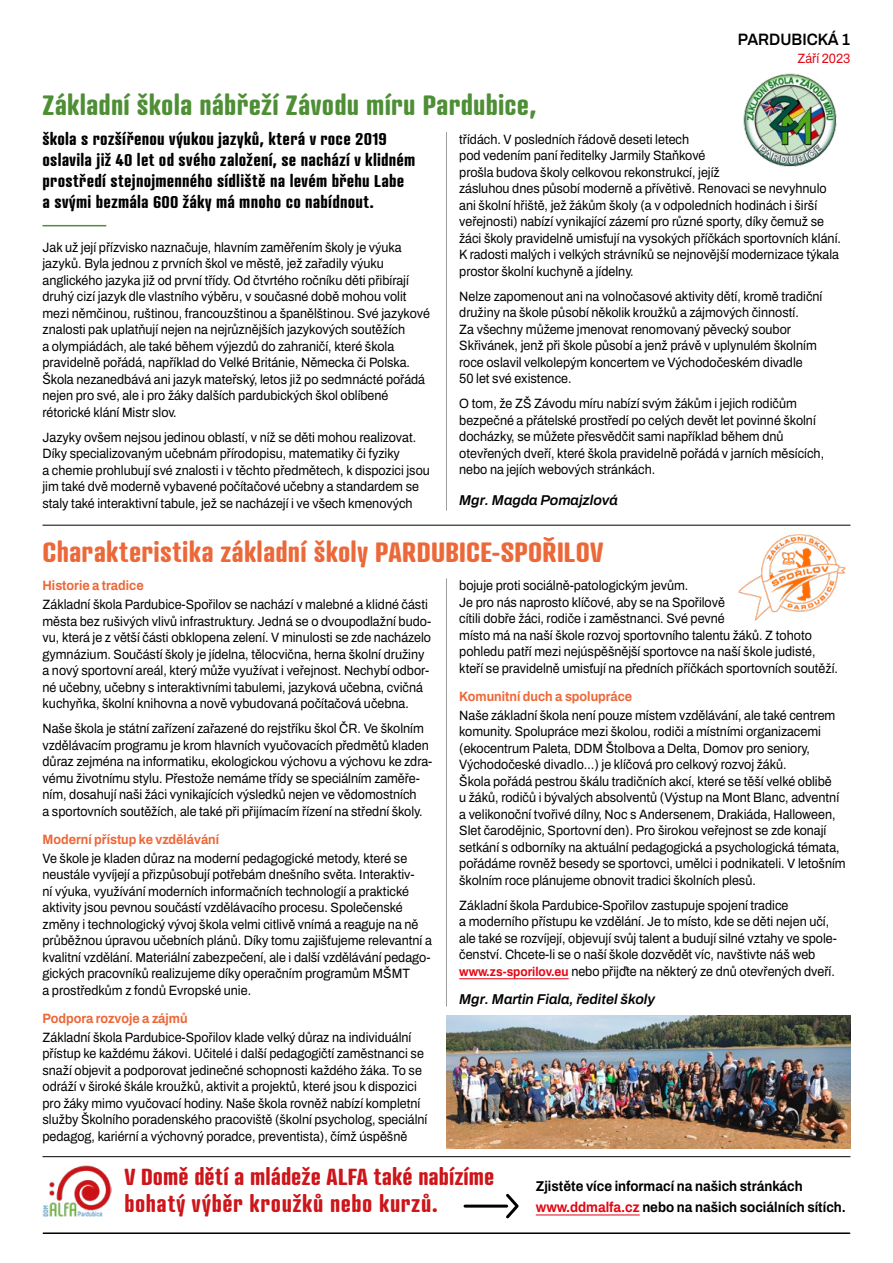
<style>
.page{position:relative;width:893px;height:1263px;background:#fff}
.page>*{position:absolute;margin:0;border:0;box-sizing:border-box;transform-origin:0 0}
.t1{font:700 27px "Atrament";letter-spacing:.01em;color:#ec6839;scale:1.1 1}
.t2{font:700 27px "Atrament";letter-spacing:.005em;color:#4e8f36;scale:1.1 1}
.t3{font:700 22.5px/27px "Atrament";letter-spacing:.015em;color:#cd151a;scale:1.1 1}
.t4{font:700 16.5px/21px "Atrament";letter-spacing:.01em;color:#000;scale:1.1 1}
.t5{font:600 16.5px "Archivo";color:#000;scale:.93 1}
.t6{font:700 14.25px/21px "Archivo";color:#000;scale:.93 1}
.t7{font:italic 600 14.25px "Archivo";color:#000}
.t8{font:600 13.5px/16.5px "Archivo";color:#000;scale:.93 1}
.t9{font:700 13.5px "Archivo";color:#ec6839;scale:.93 1}
.t10{font:600 13.5px "Archivo";color:#e30613;scale:.93 1}
.s1{font-weight:700;font-size:12.75px;color:#e30613}
.s2{color:#e30613}
</style>
<div class="page">
<hr style="left:43px;top:525px;width:807px;height:1px;background:#000">
<hr style="left:43px;top:1156px;width:807px;height:1px;background:#000">
<hr style="left:446px;top:132px;width:1px;height:379px;background:#9d9d9c">
<hr style="left:459px;top:978px;width:110px;height:1px;background:#e30613">
<hr style="left:446px;top:578px;width:1px;height:428px;background:#9d9d9c">
<hr style="left:43px;top:225px;width:63px;height:1px;background:#4e8f36">
<img style="left:743px;top:73px;width:94px;height:94px">
<img style="left:739px;top:534px;width:106px;height:87px">
<img style="left:446px;top:1015px;width:404px;height:133px">
<hr style="left:536px;top:1214px;width:104px;height:1px;background:#e30613">
<hr style="left:465px;top:1204px;width:42px;height:3px;background:#000">
<svg style="left:503px;top:1193px;width:16px;height:26px"></svg>
<img style="left:43px;top:1165px;width:68px;height:51px">
<hr style="left:43px;top:1232px;width:807px;height:2px;background:#000">
<h1 class="t2" style="left:43px;top:88px;width:451px">Základní škola nábřeží Závodu míru Pardubice,</h1>
<p class="t5" style="left:738px;top:27px;width:123px">PARDUBICKÁ 1</p>
<p class="t10" style="left:797px;top:48px;width:59px">Září 2023</p>
<p class="t4" style="left:43px;top:128px;width:340px">škola s rozšířenou výukou jazyků, která v roce 2019 oslavila již 40 let od svého založení, se nachází v klidném prostředí stejnojmenného sídliště na levém břehu Labe a svými bezmála 600 žáky má mnoho co nabídnout.</p>
<p class="t8" style="left:43px;top:239px;width:418px">Jak už její přízvisko naznačuje, hlavním zaměřením školy je výuka jazyků. Byla jednou z prvních škol ve městě, jež zařadily výuku anglického jazyka již od první třídy. Od čtvrtého ročníku děti přibírají druhý cizí jazyk dle vlastního výběru, v současné době mohou volit mezi němčinou, ruštinou, francouzštinou a španělštinou. Své jazykové znalosti pak uplatňují nejen na nejrůznějších jazykových soutěžích<br>a olympiádách, ale také během výjezdů do zahraničí, které škola pravidelně pořádá, například do Velké Británie, Německa či Polska.<br>Škola nezanedbává ani jazyk mateřský, letos již po sedmnácté pořádá nejen pro své, ale i pro žáky dalších pardubických škol oblíbené rétorické klání Mistr slov.</p>
<p class="t8" style="left:43px;top:429px;width:418px">Jazyky ovšem nejsou jedinou oblastí, v níž se děti mohou realizovat.<br>Díky specializovaným učebnám přírodopisu, matematiky či fyziky<br>a chemie prohlubují své znalosti i v těchto předmětech, k dispozici jsou jim také dvě moderně vybavené počítačové učebny a standardem se staly také interaktivní tabule, jež se nacházejí i ve všech kmenových</p>
<p class="t8" style="left:459px;top:131px;width:412px">třídách. V posledních řádově deseti letech<br>pod vedením paní ředitelky Jarmily Staňkové<br>prošla budova školy celkovou rekonstrukcí, jejíž<br>zásluhou dnes působí moderně a přívětivě. Renovaci se nevyhnulo ani školní hřiště, jež žákům školy (a v odpoledních hodinách i širší veřejnosti) nabízí vynikající zázemí pro různé sporty, díky čemuž se žáci školy pravidelně umisťují na vysokých příčkách sportovních klání.<br>K radosti malých i velkých strávníků se nejnovější modernizace týkala prostor školní kuchyně a jídelny.</p>
<p class="t8" style="left:459px;top:288px;width:392px">Nelze zapomenout ani na volnočasové aktivity dětí, kromě tradiční družiny na škole působí několik kroužků a zájmových činností.<br>Za všechny můžeme jmenovat renomovaný pěvecký soubor Skřivánek, jenž při škole působí a jenž právě v uplynulém školním roce oslavil velkolepým koncertem ve Východočeském divadle<br>50 let své existence.</p>
<p class="t8" style="left:459px;top:395px;width:394px">O tom, že ZŠ Závodu míru nabízí svým žákům i jejich rodičům bezpečné a přátelské prostředí po celých devět let povinné školní docházky, se můžete přesvědčit sami například během dnů otevřených dveří, které škola pravidelně pořádá v jarních měsících, nebo na jejích webových stránkách.</p>
<p class="t7" style="left:459px;top:490px;width:160px">Mgr. Magda Pomajzlová</p>
<h1 class="t1" style="left:43px;top:535px;width:511px">Charakteristika základní školy PARDUBICE-SPOŘILOV</h1>
<p class="t9" style="left:43px;top:575px;width:110px">Historie a tradice</p>
<p class="t8" style="left:43px;top:596px;width:419px">Základní škola Pardubice-Spořilov se nachází v malebné a klidné části města bez rušivých vlivů infrastruktury. Jedná se o dvoupodlažní budo&shy;vu, která je z větší části obklopena zelení. V minulosti se zde nacházelo gymnázium. Součástí školy je jídelna, tělocvična, herna školní družiny a nový sportovní areál, který může využívat i veřejnost. Nechybí odbor&shy;né učebny, učebny s interaktivními tabulemi, jazyková učebna, cvičná kuchyňka, školní knihovna a nově vybudovaná počítačová učebna.</p>
<p class="t8" style="left:43px;top:720px;width:421px">Naše škola je státní zařízení zařazené do rejstříku škol ČR. Ve školním vzdělávacím programu je krom hlavních vyučovacích předmětů kladen důraz zejména na informatiku, ekologickou výchovu a výchovu ke zdra&shy;vému životnímu stylu. Přestože nemáme třídy se speciálním zaměře&shy;ním, dosahují naši žáci vynikajících výsledků nejen ve vědomostních<br>a sportovních soutěžích, ale také při přijímacím řízení na střední školy.</p>
<p class="t9" style="left:43px;top:829px;width:191px">Moderní přístup ke vzdělávání</p>
<p class="t8" style="left:43px;top:850px;width:420px">Ve škole je kladen důraz na moderní pedagogické metody, které se neustále vyvíjejí a přizpůsobují potřebám dnešního světa. Interaktiv-<br>ní výuka, využívání moderních informačních technologií a praktické aktivity jsou pevnou součástí vzdělávacího procesu. Společenské změny i technologický vývoj škola velmi citlivě vnímá a reaguje na ně průběžnou úpravou učebních plánů. Díky tomu zajišťujeme relevantní a kvalitní vzdělání. Materiální zabezpečení, ale i další vzdělávání pedago&shy;gických pracovníků realizujeme díky operačním programům MŠMT<br>a prostředkům z fondů Evropské unie.</p>
<p class="t9" style="left:43px;top:1008px;width:157px">Podpora rozvoje a zájmů</p>
<p class="t8" style="left:43px;top:1029px;width:415px">Základní škola Pardubice-Spořilov klade velký důraz na individuální přístup ke každému žákovi. Učitelé i další pedagogičtí zaměstnanci se snaží objevit a podporovat jedinečné schopnosti každého žáka. To se odráží v široké škále kroužků, aktivit a projektů, které jsou k dispozici pro žáky mimo vyučovací hodiny. Naše škola rovněž nabízí kompletní služby Školního poradenského pracoviště (školní psycholog, speciální pedagog, kariérní a výchovný poradce, preventista), čímž úspěšně</p>
<p class="t8" style="left:459px;top:577px;width:409px">bojuje proti sociálně-patologickým jevům.<br>Je pro nás naprosto klíčové, aby se na Spořilově<br>cítili dobře žáci, rodiče i zaměstnanci. Své pevné<br>místo má na naší škole rozvoj sportovního talentu žáků. Z tohoto pohledu patří mezi nejúspěšnější sportovce na naší škole judisté, kteří se pravidelně umisťují na předních příčkách sportovních soutěží.</p>
<p class="t9" style="left:459px;top:686px;width:188px">Komunitní duch a spolupráce</p>
<p class="t8" style="left:459px;top:707px;width:417px">Naše základní škola není pouze místem vzdělávání, ale také centrem komunity. Spolupráce mezi školou, rodiči a místními organizacemi (ekocentrum Paleta, DDM Štolbova a Delta, Domov pro seniory, Východočeské divadlo…) je klíčová pro celkový rozvoj žáků.<br>Škola pořádá pestrou škálu tradičních akcí, které se těší velké oblibě<br>u žáků, rodičů i bývalých absolventů (Výstup na Mont Blanc, adventní a velikonoční tvořivé dílny, Noc s Andersenem, Drakiáda, Halloween, Slet čarodějnic, Sportovní den). Pro širokou veřejnost se zde konají setkání s odborníky na aktuální pedagogická a psychologická témata, pořádáme rovněž besedy se sportovci, umělci i podnikateli. V letošním školním roce plánujeme obnovit tradici školních plesů.</p>
<p class="t8" style="left:459px;top:897px;width:408px">Základní škola Pardubice-Spořilov zastupuje spojení tradice<br>a moderního přístupu ke vzdělání. Je to místo, kde se děti nejen učí, ale také se rozvíjejí, objevují svůj talent a budují silné vztahy ve spole&shy;čenství. Chcete-li se o naší škole dozvědět víc, navštivte náš web <span class="s1">www.zs-sporilov.eu</span> nebo přijďte na některý ze dnů otevřených dveří.</p>
<p class="t7" style="left:459px;top:988px;width:197px">Mgr. Martin Fiala, ředitel školy</p>
<h2 class="t3" style="left:124px;top:1163px;width:338px">V Domě dětí a mládeže ALFA také nabízíme bohatý výběr kroužků nebo kurzů.</h2>
<p class="t6" style="left:536px;top:1175px;width:335px">Zjistěte více informací na našich stránkách <span class="s2">www.ddmalfa.cz</span> nebo na našich sociálních sítích.</p>
</div>
